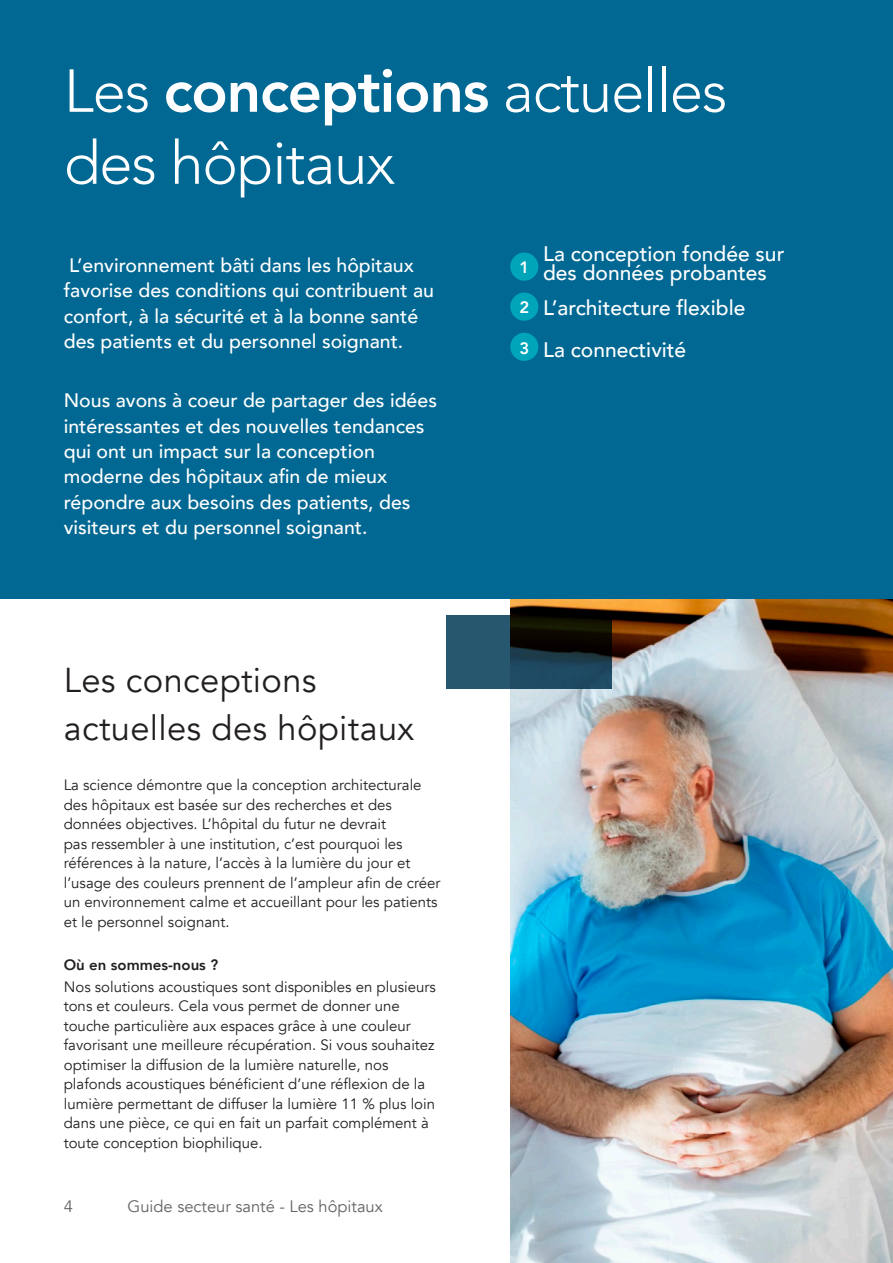
<style>
.page{position:relative;width:893px;height:1263px;background:#fff}
.page>*{position:absolute;margin:0;border:0;box-sizing:border-box;transform-origin:0 0}
.t1{font:300 60px/72px "Avenir";letter-spacing:-.02em;color:#fff}
.t2{font:34.5px/48.3px "Avenir";letter-spacing:.01em;color:#231f20}
.t3{font:500 21px/19.5px "Avenir";color:#fff}
.t4{font:500 19.5px/25.3px "Avenir";color:#fff}
.t5{font:16.5px "Avenir";color:#636466}
.t6{font:800 16.5px "Avenir";color:#fff}
.t7{font:15px/19.5px "Avenir";color:#231f20}
.t8{font:800 15px "Avenir";color:#231f20}
.s1{font-weight:800}
</style>
<div class="page">
<img style="left:510px;top:598px;width:383px;height:665px">
<div style="left:0;top:0;width:893px;height:598px;background:#006893"></div>
<svg style="left:446px;top:615px;width:166px;height:73px;background:#1c3946"></svg>
<div style="left:510px;top:253px;width:28px;height:28px;background:#00a5b9;border-radius:50%"></div>
<div style="left:510px;top:293px;width:28px;height:28px;background:#00a5b9;border-radius:50%"></div>
<div style="left:510px;top:333px;width:28px;height:28px;background:#00a5b9;border-radius:50%"></div>
<h1 class="t1" style="left:64px;top:55px;width:665px">Les <span class="s1">conceptions</span> actuelles des hôpitaux</h1>
<h3 class="t4" style="left:64px;top:252px;width:372px">L’environnement bâti dans les hôpitaux favorise des conditions qui contribuent au confort, à la sécurité et à la bonne santé des patients et du personnel soignant.</h3>
<h3 class="t4" style="left:64px;top:387px;width:375px">Nous avons à coeur de partager des idées intéressantes et des nouvelles tendances qui ont un impact sur la conception moderne des hôpitaux afin de mieux répondre aux besoins des patients, des visiteurs et du personnel soignant.</h3>
<h2 class="t2" style="left:64px;top:656px;width:352px">Les conceptions actuelles des hôpitaux</h2>
<p class="t7" style="left:64px;top:775px;width:378px">La science démontre que la conception architecturale des hôpitaux est basée sur des recherches et des données objectives. L’hôpital du futur ne devrait<br>pas ressembler à une institution, c’est pourquoi les références à la nature, l’accès à la lumière du jour et l’usage des couleurs prennent de l’ampleur afin de créer un environnement calme et accueillant pour les patients et le personnel soignant.</p>
<p class="t8" style="left:64px;top:953px;width:156px">Où en sommes-nous ?</p>
<p class="t7" style="left:64px;top:977px;width:373px">Nos solutions acoustiques sont disponibles en plusieurs tons et couleurs. Cela vous permet de donner une touche particulière aux espaces grâce à une couleur favorisant une meilleure récupération. Si vous souhaitez optimiser la diffusion de la lumière naturelle, nos plafonds acoustiques bénéficient d’une réflexion de la lumière permettant de diffuser la lumière 11 % plus loin dans une pièce, ce qui en fait un parfait complément à toute conception biophilique.</p>
<p class="t5" style="left:64px;top:1196px;width:11px">4</p>
<p class="t5" style="left:128px;top:1196px;width:257px">Guide secteur santé - Les hôpitaux</p>
<p class="t6" style="left:519px;top:255px;width:11px">1</p>
<p class="t6" style="left:519px;top:295px;width:11px">2</p>
<p class="t6" style="left:519px;top:335px;width:11px">3</p>
<h3 class="t3" style="left:543px;top:243px;width:243px">La conception fondée sur des données probantes</h3>
<h3 class="t3" style="left:543px;top:285px;width:204px;line-height:42.2px">L’architecture flexible<br>La connectivité</h3>
</div>
